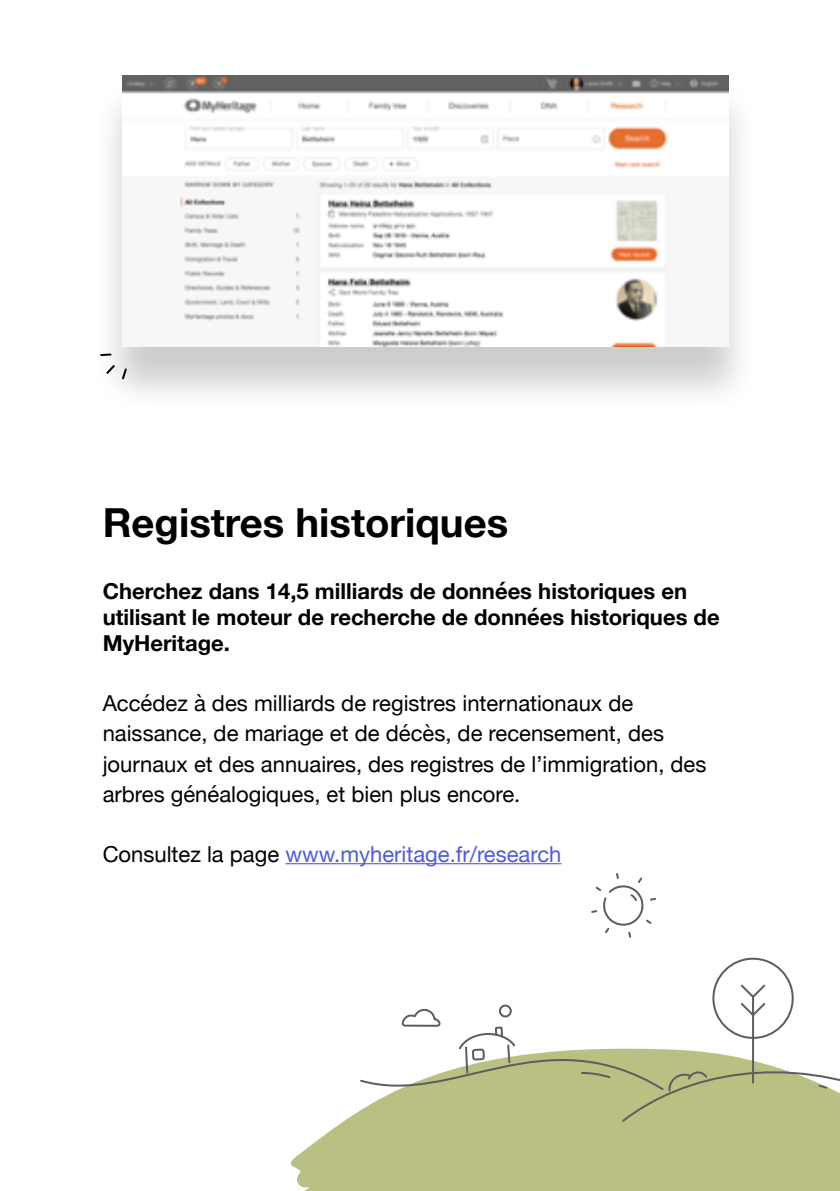
<style>
.page{position:relative;width:840px;height:1191px;background:#fff}
.page>*{position:absolute;margin:0;border:0;box-sizing:border-box;transform-origin:0 0}
.t1{font:700 40px "Helvetica Neue";color:#000}
.t2{font:22px/30px "Helvetica Neue";color:#000}
.t3{font:700 22px/26px "Helvetica Neue";color:#000}
.t4{font:22px "Helvetica Neue";color:#4f5cd6}
.s1{color:#000}
</style>
<div class="page">
<div style="left:291px;top:1112px;width:548px;height:79px;background:#b9c081"></div>
<hr style="left:285px;top:863px;width:276px;height:1px;background:#4f5cd6">
<div style="left:92px;top:78px;width:666px;height:334px;background:#000;opacity:.2"></div>
<img style="left:123px;top:75px;width:605px;height:271px">
<svg style="left:104px;top:363px;width:24px;height:18px"></svg>
<svg style="left:101px;top:353px;width:9px;height:3px"></svg>
<svg style="left:358px;top:873px;width:481px;height:273px"></svg>
<h1 class="t1" style="left:103px;top:492px;width:407px">Registres historiques</h1>
<p class="t3" style="left:103px;top:579px;width:618px">Cherchez dans 14,5 milliards de données historiques en utilisant le moteur de recherche de données historiques de<br>MyHeritage.</p>
<p class="t2" style="left:103px;top:690px;width:605px">Accédez à des milliards de registres internationaux de naissance, de mariage et de décès, de recensement, des journaux et des annuaires, des registres de ’l immigration, des arbres généalogiques, et bien plus encore.</p>
<p class="t4" style="left:103px;top:838px;width:460px"><span class="s1">Consultez la page</span> www.myheritage f r. /research</p>
</div>
